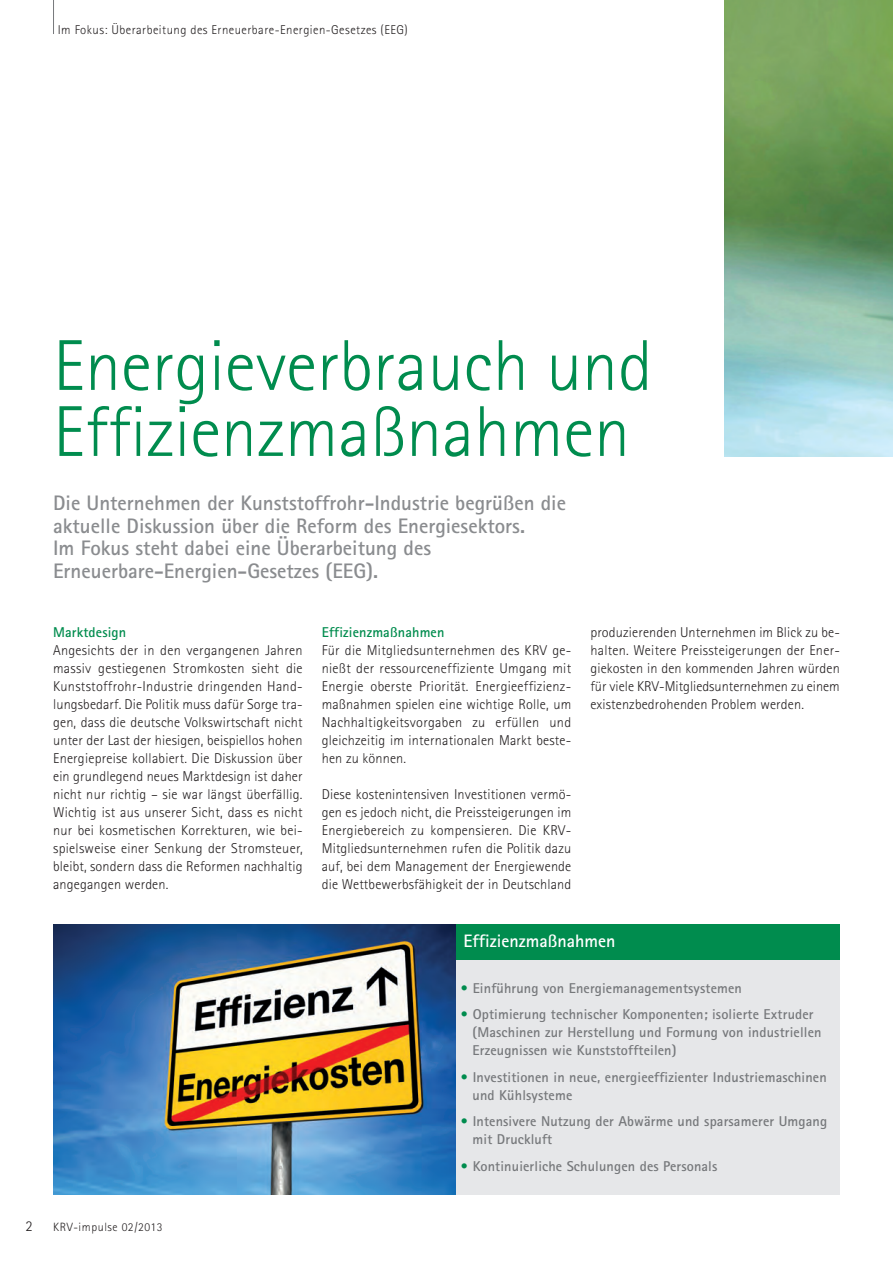
<style>
.page{position:relative;width:893px;height:1263px;background:#fff}
.page>*{position:absolute;margin:0;border:0;box-sizing:border-box;transform-origin:0 0}
.t1{font:300 72px/66px "Rotis Sans Serif";color:#008c4e}
.t2{font:700 21px/22.5px "Rotis Sans Serif";color:#8a8c8f}
.t3{font:700 18px "Rotis Sans Serif";color:#fff}
.t4{font:300 15px "Rotis Sans Serif";color:#231f20}
.t5{font:300 14.25px/18px "Rotis Sans Serif";letter-spacing:.01em;color:#231f20;text-align:justify}
.t6{font:700 14.25px/18px "Rotis Sans Serif";letter-spacing:.01em;color:#76787b}
.t7{font:700 14.25px "Rotis Sans Serif";letter-spacing:.01em;color:#008c4e}
.t8{font:300 12.75px "Rotis Sans Serif";letter-spacing:.035em;color:#231f20}
.t9{font:300 12px "Rotis Sans Serif";letter-spacing:.05em;color:#231f20}
.s1{color:#008c4e}
</style>
<div class="page">
<hr style="left:53px;top:0;width:1px;height:34px;background:#76787b">
<img style="left:53px;top:925px;width:403px;height:270px">
<div style="left:456px;top:960px;width:384px;height:235px;background:#e6e7e9"></div>
<div style="left:456px;top:925px;width:384px;height:35px;background:#008c4e"></div>
<img style="left:725px;top:0;width:168px;height:457px">
<p class="t8" style="left:58px;top:25px;width:352px">Im Fokus: Überarbeitung des Erneuerbare-Energien-Gesetzes (EEG)</p>
<h1 class="t1" style="left:53px;top:340px;width:601px">Energieverbrauch und<br>Effizienzmaßnahmen</h1>
<h2 class="t2" style="left:53px;top:494px;width:514px">Die Unternehmen der Kunststoffrohr-Industrie begrüßen die aktuelle Diskussion über die Reform des Energiesektors.<br>Im Fokus steht dabei eine Überarbeitung des Erneuerbare-Energien-Gesetzes (EEG).</h2>
<p class="t7" style="left:53px;top:627px;width:75px">Marktdesign</p>
<p class="t5" style="left:53px;top:642px;width:251px">Angesichts der in den vergangenen Jahren massiv gestiegenen Stromkosten sieht die Kunststoffrohr-Industrie dringenden Hand&shy;lungsbedarf. Die Politik muss dafür Sorge tra&shy;gen, dass die deutsche Volkswirtschaft nicht unter der Last der hiesigen, beispiellos hohen Energiepreise kollabiert. Die Diskussion über ein grundlegend neues Marktdesign ist daher nicht nur richtig – sie war längst überfällig.<br>Wichtig ist aus unserer Sicht, dass es nicht nur bei kosmetischen Korrekturen, wie bei&shy;spielsweise einer Senkung der Stromsteuer, bleibt, sondern dass die Reformen nachhaltig angegangen werden.</p>
<p class="t4" style="left:26px;top:1220px;width:9px">2</p>
<p class="t9" style="left:53px;top:1222px;width:111px">KRV-impulse 02/2013</p>
<p class="t7" style="left:322px;top:627px;width:124px">Effizienzmaßnahmen</p>
<p class="t5" style="left:322px;top:642px;width:251px">Für die Mitgliedsunternehmen des KRV ge&shy;nießt der ressourceneffiziente Umgang mit Energie oberste Priorität. Energieeffizienz&shy;maßnahmen spielen eine wichtige Rolle, um Nachhaltigkeitsvorgaben zu erfüllen und gleichzeitig im internationalen Markt beste&shy;hen zu können.</p>
<p class="t5" style="left:322px;top:786px;width:251px">Diese kostenintensiven Investitionen vermö&shy;gen es jedoch nicht, die Preissteigerungen im Energiebereich zu kompensieren. Die KRV-Mitglieds unternehmen rufen die Politik dazu auf, bei dem Management der Energiewende die Wettbewerbsfähigkeit der in Deutschland</p>
<p class="t5" style="left:590px;top:624px;width:251px">produzierenden Unternehmen im Blick zu be&shy;halten. Weitere Preissteigerungen der Ener&shy;giekosten in den kommenden Jahren würden für viele KRV-Mitglieds unternehmen zu einem existenzbedrohenden Problem werden.</p>
<p class="t3" style="left:464px;top:934px;width:153px">Effizienzmaßnahmen</p>
<p class="t6" style="left:461px;top:980px;width:283px"><span class="s1">•</span> Einführung von Energiemanagementsystemen</p>
<p class="t6" style="left:473px;top:1007px;width:350px;text-indent:-12px"><span class="s1">•</span> Optimierung technischer Komponenten; isolierte Extruder (Maschinen zur Herstellung und Formung von industriellen<br>Erzeugnissen wie Kunststoffteilen)</p>
<p class="t6" style="left:473px;top:1069px;width:356px;text-indent:-12px"><span class="s1">•</span> Investitionen in neue, energieeffizienter Industriemaschinen und Kühlsysteme</p>
<p class="t6" style="left:473px;top:1114px;width:356px;text-indent:-12px"><span class="s1">•</span> Intensivere Nutzung der Abwärme und sparsamerer Umgang mit Druckluft</p>
<p class="t6" style="left:461px;top:1158px;width:258px"><span class="s1">•</span> Kontinuierliche Schulungen des Personals</p>
</div>
